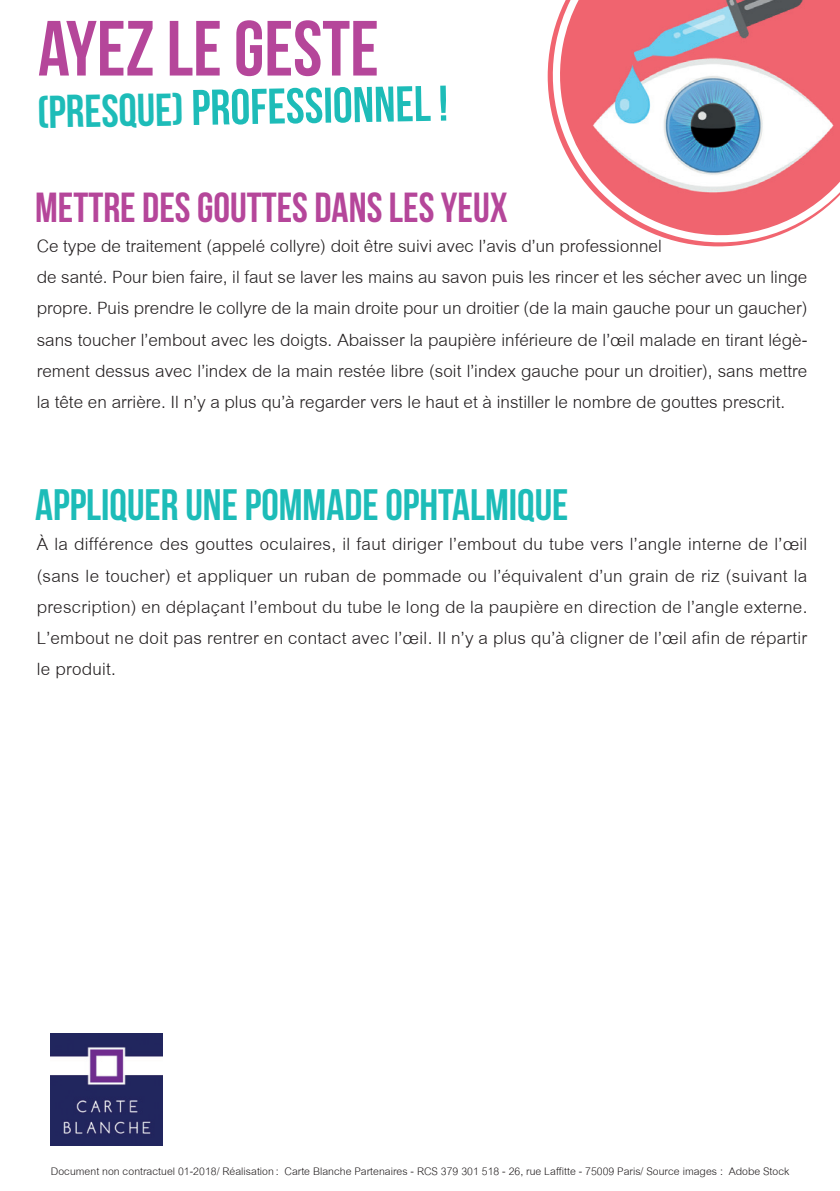
<style>
.page{position:relative;width:840px;height:1191px;background:#fff}
.page>*{position:absolute;margin:0;border:0;box-sizing:border-box;transform-origin:0 0}
.t1{font:78px "Bebas Neue";color:#b5469a}
.t2{font:50px "Bebas Neue";color:#1dbcb8}
.t3{font:44px "Bebas Neue";color:#1dbcb8}
.t4{font:42px "Bebas Neue";color:#b5469a}
.t5{font:26px/31.2px "Cordia New";color:#231f20}
.t6{font:16px "Cordia New";color:#231f20}
.s1{font-size:46px}
</style>
<div class="page">
<svg style="left:547px;top:0;width:292px;height:247px"></svg>
<img style="left:51px;top:1034px;width:112px;height:111px">
<h1 class="t1" style="left:38px;top:6px;width:342px">AYEZ LE GESTE</h1>
<h2 class="t2" style="left:37px;top:83px;width:412px;rotate:-1deg"><span class="s1">(PRESQUE)</span> PROFESSIONNEL !</h2>
<h3 class="t4" style="left:35px;top:184px;width:474px">METTRE DES GOUTTES DANS LES YEUX</h3>
<p class="t5" style="left:37px;top:231px;width:771px">Ce type de traitement (appelé collyre) doit être suivi avec l’avis d’un professionnel<br>de santé. Pour bien faire, il faut se laver les mains au savon puis les rincer et les sécher avec un linge propre. Puis prendre le collyre de la main droite pour un droitier (de la main gauche pour un gaucher) sans toucher l’embout avec les doigts. Abaisser la paupière inférieure de l’œil malade en tirant légè&shy;rement dessus avec l’index de la main restée libre (soit l’index gauche pour un droitier), sans mettre la tête en arrière. Il n’y a plus qu’à regarder vers le haut et à instiller le nombre de gouttes prescrit.</p>
<h3 class="t3" style="left:35px;top:480px;width:534px">APPLIQUER UNE POMMADE OPHTALMIQUE</h3>
<p class="t5" style="left:37px;top:529px;width:771px;text-align:justify">À la différence des gouttes oculaires, il faut diriger l’embout du tube vers l’angle interne de l’œil (sans le toucher) et appliquer un ruban de pommade ou l’équivalent d’un grain de riz (suivant la prescription) en déplaçant l’embout du tube le long de la paupière en direction de l’angle externe.<br>L’embout ne doit pas rentrer en contact avec l’œil. Il n’y a plus qu’à cligner de l’œil afin de répartir le produit.</p>
<p class="t6" style="left:51px;top:1161px;width:739px">Document non contractuel 01-2018/ Réalisation: Carte Blanche Partenaires - RCS 379 301 518 - 26, rue Laffitte - 75009 Paris/ Source images : Adobe Stock</p>
</div>
